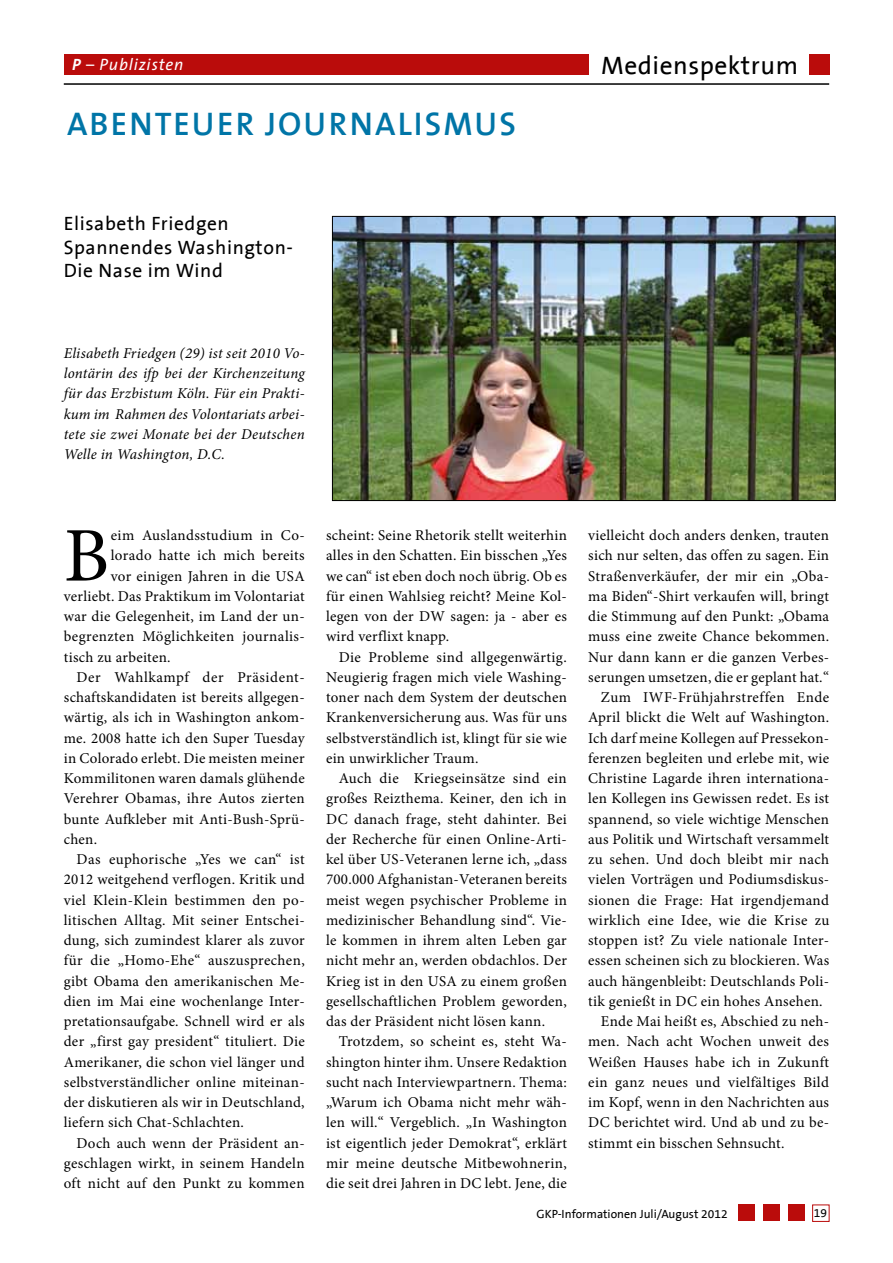
<style>
.page{position:relative;width:893px;height:1263px;background:#fff}
.page>*{position:absolute;margin:0;border:0;box-sizing:border-box;transform-origin:0 0}
.t1{font:77.25px "Minion Pro";color:#000}
.t2{font:600 33px "The Sans";letter-spacing:.065em;color:#0075a7}
.t3{font:25.5px "The Sans B5 Plain";letter-spacing:.02em;color:#000}
.t4{font:19.5px/23.4px "The Sans B5 Plain";letter-spacing:.03em;color:#000}
.t5{font:italic 16.5px "The Sans";letter-spacing:.05em;color:#fff}
.t6{font:15px/20.2px "Minion Pro";letter-spacing:.02em;color:#000;text-align:justify}
.t7{font:italic 15px/20.2px "Minion Pro";letter-spacing:.015em;color:#000;text-align:justify}
.t8{font:15px "Minion Pro";letter-spacing:.04em;color:#000}
.t9{font:12px "The Sans B5 Plain";color:#000}
.s1{font-weight:700}
</style>
<div class="page">
<img style="left:334px;top:218px;width:499px;height:281px">
<div style="left:332px;top:216px;width:503px;height:285px;border:1px solid #000"></div>
<div style="left:809px;top:54px;width:20px;height:20px;background:#ba0c0b"></div>
<div style="left:64px;top:54px;width:524px;height:20px;background:#ba0c0b"></div>
<hr style="left:64px;top:83px;width:765px;height:2px;background:#000">
<div style="left:738px;top:1204px;width:17px;height:17px;background:#ba0c0b"></div>
<div style="left:788px;top:1204px;width:16px;height:17px;background:#ba0c0b"></div>
<div style="left:763px;top:1204px;width:17px;height:17px;background:#ba0c0b"></div>
<div style="left:812px;top:1204px;width:17px;height:18px;border:1px solid #ba0c0b"></div>
<p class="t5" style="left:72px;top:50px;width:113px"><span class="s1">P</span> – Publizisten</p>
<h3 class="t3" style="left:601px;top:52px;width:198px">Medienspektrum</h3>
<h2 class="t2" style="left:67px;top:96px;width:450px">ABENTEUER JOURNALISMUS</h2>
<h3 class="t4" style="left:64px;top:213px;width:231px">Elisabeth Friedgen<br>Spannendes Washington-<br>Die Nase im Wind</h3>
<p class="t7" style="left:64px;top:343px;width:242px">Elisabeth Friedgen (29) ist seit 2010 Vo&shy;lontärin des ifp bei der Kirchenzeitung für das Erzbistum Köln. Für ein Prakti&shy;kum im Rahmen des Volontariats arbei&shy;tete sie zwei Monate bei der Deutschen Welle in Washington, D.C.</p>
<h1 class="t1" style="left:64px;top:504px;width:47px">B</h1>
<p class="t6" style="left:111px;top:525px;width:195px">eim Auslandsstudium in Co-</p>
<p class="t6" style="left:111px;top:545px;width:195px">lorado hatte ich mich bereits</p>
<p class="t6" style="left:111px;top:566px;width:195px">vor einigen Jahren in die USA</p>
<p class="t6" style="left:64px;top:586px;width:242px">verliebt. Das Praktikum im Volontariat</p>
<p class="t6" style="left:64px;top:606px;width:242px">war die Gelegenheit, im Land der un-</p>
<p class="t6" style="left:64px;top:626px;width:242px">begrenzten Möglichkeiten journalis-</p>
<p class="t6" style="left:64px;top:647px;width:108px">tisch zu arbeiten.</p>
<p class="t8" style="left:77px;top:667px;width:230px">Der Wahlkampf der Präsident-</p>
<p class="t6" style="left:64px;top:687px;width:242px">schaftskandidaten ist bereits allgegen-</p>
<p class="t6" style="left:64px;top:707px;width:242px">wärtig, als ich in Washington ankom-</p>
<p class="t6" style="left:64px;top:728px;width:242px">me. 2008 hatte ich den Super Tuesday</p>
<p class="t6" style="left:64px;top:748px;width:242px">in Colorado erlebt. Die meisten meiner</p>
<p class="t6" style="left:64px;top:768px;width:242px">Kommilitonen waren damals glühende</p>
<p class="t6" style="left:64px;top:788px;width:243px">Verehrer Obamas, ihre Autos zierten</p>
<p class="t6" style="left:64px;top:809px;width:242px">bunte Aufkleber mit Anti-Bush-Sprü-</p>
<p class="t6" style="left:64px;top:829px;width:35px">chen.</p>
<p class="t6" style="left:77px;top:849px;width:230px">Das euphorische „Yes we can“ ist</p>
<p class="t6" style="left:64px;top:869px;width:242px">2012 weitgehend verflogen. Kritik und</p>
<p class="t6" style="left:64px;top:890px;width:242px">viel Klein-Klein bestimmen den po-</p>
<p class="t6" style="left:64px;top:910px;width:242px">litischen Alltag. Mit seiner Entschei-</p>
<p class="t6" style="left:64px;top:930px;width:242px">dung, sich zumindest klarer als zuvor</p>
<p class="t6" style="left:64px;top:950px;width:242px">für die „Homo-Ehe“ auszusprechen,</p>
<p class="t6" style="left:64px;top:971px;width:242px">gibt Obama den amerikanischen Me-</p>
<p class="t6" style="left:64px;top:991px;width:242px">dien im Mai eine wochenlange Inter-</p>
<p class="t6" style="left:64px;top:1011px;width:242px">pretationsaufgabe. Schnell wird er als</p>
<p class="t6" style="left:64px;top:1031px;width:242px">der „first gay president“ tituliert. Die</p>
<p class="t6" style="left:64px;top:1052px;width:242px">Amerikaner, die schon viel länger und</p>
<p class="t6" style="left:64px;top:1072px;width:242px">selbstverständlicher online miteinan-</p>
<p class="t6" style="left:64px;top:1092px;width:242px">der diskutieren als wir in Deutschland,</p>
<p class="t6" style="left:64px;top:1112px;width:182px">liefern sich Chat-Schlachten.</p>
<p class="t6" style="left:77px;top:1133px;width:230px">Doch auch wenn der Präsident an-</p>
<p class="t6" style="left:64px;top:1153px;width:242px">geschlagen wirkt, in seinem Handeln</p>
<p class="t6" style="left:64px;top:1173px;width:242px">oft nicht auf den Punkt zu kommen</p>
<p class="t6" style="left:326px;top:525px;width:243px">scheint: Seine Rhetorik stellt weiterhin alles in den Schatten. Ein bisschen „Yes we can“ ist eben doch noch übrig. Ob es für einen Wahlsieg reicht? Meine Kol&shy;legen von der DW sagen: ja - aber es wird verflixt knapp.</p>
<p class="t6" style="left:326px;top:647px;width:242px;text-indent:13px">Die Probleme sind allgegenwärtig.<br>Neugierig fragen mich viele Washing&shy;toner nach dem System der deutschen Krankenversicherung aus. Was für uns selbstverständlich ist, klingt für sie wie ein unwirklicher Traum.</p>
<p class="t6" style="left:326px;top:768px;width:243px;text-indent:13px">Auch die Kriegseinsätze sind ein großes Reizthema. Keiner, den ich in DC danach frage, steht dahinter. Bei der Recherche für einen Online-Arti&shy;kel über US-Veteranen lerne ich, „dass 700.000 Afghanistan-Veteranen bereits meist wegen psychischer Probleme in medizinischer Behandlung sind“. Vie&shy;le kommen in ihrem alten Leben gar nicht mehr an, werden obdachlos. Der Krieg ist in den USA zu einem großen gesellschaftlichen Problem geworden, das der Präsident nicht lösen kann.</p>
<p class="t6" style="left:326px;top:1031px;width:242px;text-indent:13px">Trotzdem, so scheint es, steht Wa&shy;shington hinter ihm. Unsere Redaktion sucht nach Interviewpartnern. Thema: „Warum ich Obama nicht mehr wäh&shy;len will.“ Vergeblich. „In Washington ist eigentlich jeder Demokrat“, erklärt mir meine deutsche Mitbewohnerin, die seit drei Jahren in DC lebt. Jene, die</p>
<p class="t6" style="left:588px;top:525px;width:242px">vielleicht doch anders denken, trauten</p>
<p class="t6" style="left:588px;top:545px;width:242px">sich nur selten, das offen zu sagen. Ein</p>
<p class="t6" style="left:588px;top:566px;width:242px">Straßenverkäufer, der mir ein „Oba-</p>
<p class="t6" style="left:588px;top:586px;width:242px">ma Biden“-Shirt verkaufen will, bringt</p>
<p class="t6" style="left:588px;top:606px;width:242px">die Stimmung auf den Punkt: „Obama</p>
<p class="t6" style="left:588px;top:626px;width:242px">muss eine zweite Chance bekommen.</p>
<p class="t6" style="left:588px;top:647px;width:242px">Nur dann kann er die ganzen Verbes-</p>
<p class="t6" style="left:588px;top:667px;width:242px">serungen umsetzen, die er geplant hat.“</p>
<p class="t6" style="left:601px;top:687px;width:230px">Zum IWF-Frühjahrstreffen Ende</p>
<p class="t6" style="left:588px;top:707px;width:242px">April blickt die Welt auf Washington.</p>
<p class="t6" style="left:588px;top:728px;width:242px">Ich darf meine Kollegen auf Pressekon-</p>
<p class="t6" style="left:588px;top:748px;width:242px">ferenzen begleiten und erlebe mit, wie</p>
<p class="t6" style="left:588px;top:768px;width:242px">Christine Lagarde ihren internationa-</p>
<p class="t6" style="left:588px;top:788px;width:242px">len Kollegen ins Gewissen redet. Es ist</p>
<p class="t6" style="left:588px;top:809px;width:242px">spannend, so viele wichtige Menschen</p>
<p class="t6" style="left:588px;top:829px;width:242px">aus Politik und Wirtschaft versammelt</p>
<p class="t6" style="left:588px;top:849px;width:242px">zu sehen. Und doch bleibt mir nach</p>
<p class="t6" style="left:588px;top:869px;width:242px">vielen Vorträgen und Podiumsdiskus-</p>
<p class="t6" style="left:588px;top:890px;width:242px">sionen die Frage: Hat irgendjemand</p>
<p class="t6" style="left:588px;top:910px;width:243px">wirklich eine Idee, wie die Krise zu</p>
<p class="t6" style="left:588px;top:930px;width:242px">stoppen ist? Zu viele nationale Inter-</p>
<p class="t6" style="left:588px;top:950px;width:242px">essen scheinen sich zu blockieren. Was</p>
<p class="t6" style="left:588px;top:971px;width:242px">auch hängenbleibt: Deutschlands Poli-</p>
<p class="t6" style="left:588px;top:991px;width:236px">tik genießt in DC ein hohes Ansehen.</p>
<p class="t6" style="left:601px;top:1011px;width:230px">Ende Mai heißt es, Abschied zu neh-</p>
<p class="t6" style="left:588px;top:1031px;width:242px">men. Nach acht Wochen unweit des</p>
<p class="t6" style="left:588px;top:1052px;width:242px">Weißen Hauses habe ich in Zukunft</p>
<p class="t6" style="left:588px;top:1072px;width:242px">ein ganz neues und vielfältiges Bild</p>
<p class="t6" style="left:588px;top:1092px;width:242px">im Kopf, wenn in den Nachrichten aus</p>
<p class="t6" style="left:588px;top:1112px;width:242px">DC berichtet wird. Und ab und zu be-</p>
<p class="t6" style="left:588px;top:1133px;width:198px">stimmt ein bisschen Sehnsucht.</p>
<p class="t9" style="left:537px;top:1207px;width:193px">GKP-Informationen Juli/August 2012</p>
<p class="t9" style="left:814px;top:1207px;width:15px">19</p>
</div>
